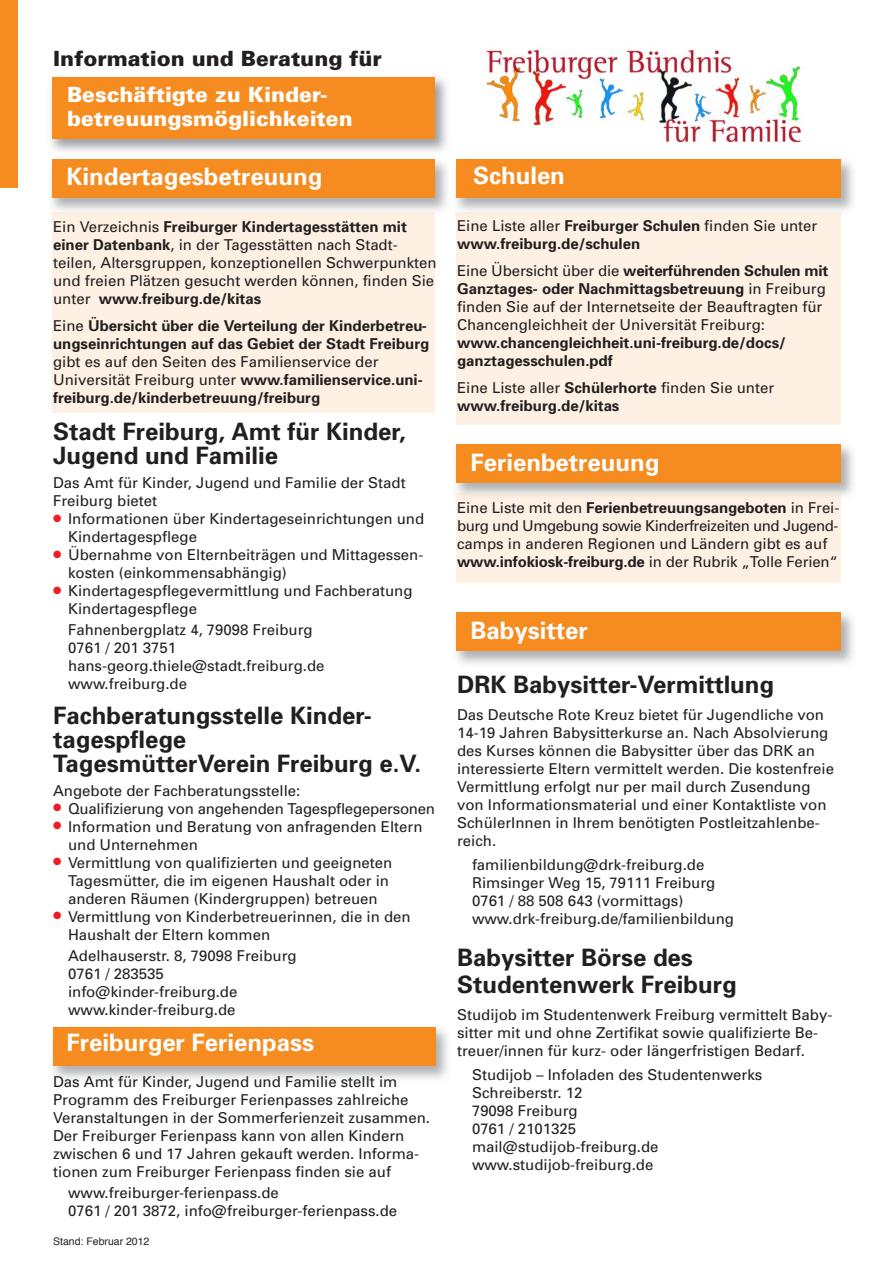
<style>
.page{position:relative;width:893px;height:1263px;background:#fff}
.page>*{position:absolute;margin:0;border:0;box-sizing:border-box;transform-origin:0 0}
.t1{font:700 24px/24px "Univers";color:#231f20}
.t2{font:700 24px "Univers";color:#fff}
.t3{font:900 21px/24px "Univers";color:#fff}
.t4{font:900 21px "Univers";color:#231f20}
.t5{font:15px/18px "Univers";color:#231f20}
.t6{font:700 15px/18px "Univers";color:#231f20}
.t7{font:15px/18px "Univers";letter-spacing:-.03em;color:#231f20}
.t8{font:10.5px "Helvetica";color:#231f20}
.s1{font-weight:700}
.s2{font-weight:400}
.s3{color:#ee1d23}
</style>
<div class="page">
<div style="left:456px;top:213px;width:385px;height:212px;background:#fef1e3"></div>
<div style="left:456px;top:493px;width:385px;height:89px;background:#fef1e3"></div>
<div style="left:52px;top:213px;width:383px;height:199px;background:#fef1e3"></div>
<img style="left:51px;top:77px;width:396px;height:75px">
<div style="left:52px;top:77px;width:383px;height:62px;background:#f68b1f"></div>
<img style="left:51px;top:161px;width:396px;height:56px">
<img style="left:52px;top:213px;width:383px;height:4px">
<div style="left:52px;top:159px;width:383px;height:38px;background:#f68b1f"></div>
<img style="left:455px;top:161px;width:398px;height:56px">
<img style="left:456px;top:213px;width:385px;height:4px">
<div style="left:456px;top:159px;width:385px;height:38px;background:#f68b1f"></div>
<img style="left:455px;top:446px;width:398px;height:56px">
<img style="left:456px;top:493px;width:385px;height:9px">
<div style="left:456px;top:444px;width:385px;height:38px;background:#f68b1f"></div>
<img style="left:53px;top:1029px;width:395px;height:50px">
<div style="left:53px;top:1027px;width:383px;height:38px;background:#f68b1f"></div>
<img style="left:456px;top:614px;width:397px;height:50px">
<div style="left:456px;top:612px;width:385px;height:38px;background:#f68b1f"></div>
<div style="left:0;top:0;width:17px;height:187px;background:#f68b1f"></div>
<img style="left:486px;top:49px;width:316px;height:94px">
<h2 class="t4" style="left:53px;top:51px;width:330px">Information und Beratung für</h2>
<h2 class="t3" style="left:67px;top:85px;width:287px">Beschäftigte zu Kinder&shy;betreuungsmöglichkeiten</h2>
<h1 class="t2" style="left:66px;top:168px;width:257px">Kindertagesbetreuung</h1>
<p class="t5" style="left:53px;top:219px;width:385px">Ein Verzeichnis <span class="s1">Freiburger Kindertagesstätten mit einer Datenbank</span>, in der Tagesstätten nach Stadt&shy;teilen, Altersgruppen, konzeptionellen Schwerpunkten und freien Plätzen gesucht werden können, finden Sie unter <span class="s1">www.freiburg.de/kitas</span></p>
<p class="t6" style="left:53px;top:318px;width:378px"><span class="s2">Eine</span> Übersicht über die Verteilung der Kinderbetreu&shy;ungseinrichtungen auf das Gebiet der Stadt Freiburg</p>
<p class="t5" style="left:53px;top:354px;width:371px">gibt es auf den Seiten des Familienservice der<br>Universität Freiburg unter <span class="s1">www.familienservice.uni&shy;freiburg.de/kinderbetreuung/freiburg</span></p>
<h1 class="t1" style="left:53px;top:422px;width:354px">Stadt Freiburg, Amt für Kinder,<br>Jugend und Familie</h1>
<p class="t5" style="left:53px;top:475px;width:354px">Das Amt für Kinder, Jugend und Familie der Stadt<br>Freiburg bietet</p>
<p class="t5" style="left:68px;top:511px;width:358px;text-indent:-15px"><span class="s3">●</span> Informationen über Kindertageseinrichtungen und<br>Kindertagespflege</p>
<p class="t5" style="left:68px;top:547px;width:357px;text-indent:-15px"><span class="s3">●</span> Übernahme von Elternbeiträgen und Mittagessen&shy;kosten (einkommensabhängig)</p>
<p class="t5" style="left:68px;top:583px;width:346px;text-indent:-15px"><span class="s3">●</span> Kindertagespflegevermittlung und Fachberatung<br>Kindertagespflege</p>
<p class="t5" style="left:68px;top:622px;width:258px">Fahnenbergplatz 4, 79098 Freiburg<br>0761 / 201 3751 hans-georg.thiele@stadt.freiburg.de www.freiburg.de</p>
<h1 class="t1" style="left:53px;top:705px;width:370px">Fachberatungsstelle Kinder&shy;tagespflege<br>TagesmütterVerein Freiburg e.V.</h1>
<p class="t5" style="left:53px;top:783px;width:249px">Angebote der Fachberatungsstelle:</p>
<p class="t5" style="left:53px;top:801px;width:383px"><span class="s3">●</span> Qualifizierung von angehenden Tagespflegepersonen</p>
<p class="t5" style="left:68px;top:819px;width:356px;text-indent:-15px"><span class="s3">●</span> Information und Beratung von anfragenden Eltern und Unternehmen</p>
<p class="t5" style="left:68px;top:855px;width:326px;text-indent:-15px"><span class="s3">●</span> Vermittlung von qualifizierten und geeigneten<br>Tagesmütter, die im eigenen Haushalt oder in anderen Räumen (Kindergruppen) betreuen</p>
<p class="t5" style="left:68px;top:909px;width:344px;text-indent:-15px"><span class="s3">●</span> Vermittlung von Kinderbetreuerinnen, die in den<br>Haushalt der Eltern kommen</p>
<p class="t5" style="left:68px;top:948px;width:230px">Adelhauserstr. 8, 79098 Freiburg<br>0761 / 283535 info@kinder-freiburg.de www.kinder-freiburg.de</p>
<h1 class="t2" style="left:66px;top:1033px;width:249px">Freiburger Ferienpass</h1>
<p class="t5" style="left:53px;top:1074px;width:378px">Das Amt für Kinder, Jugend und Familie stellt im Programm des Freiburger Ferienpasses zahlreiche Veranstaltungen in der Sommerferienzeit zusammen.<br>Der Freiburger Ferienpass kann von allen Kindern zwischen 6 und 17 Jahren gekauft werden. Informa&shy;tionen zum Freiburger Ferienpass finden sie auf</p>
<p class="t5" style="left:68px;top:1185px;width:331px">www.freiburger-ferienpass.de<br>0761 / 201 3872, info@freiburger-ferienpass.de</p>
<p class="t8" style="left:53px;top:1237px;width:98px">Stand: Februar 2012</p>
<h1 class="t2" style="left:473px;top:167px;width:93px">Schulen</h1>
<p class="t6" style="left:457px;top:218px;width:362px"><span class="s2">Eine Liste aller</span> Freiburger Schulen <span class="s2">finden Sie unter </span>www.freiburg.de/schulen</p>
<p class="t5" style="left:457px;top:263px;width:373px">Eine Übersicht über die <span class="s1">weiterführenden Schulen mit Ganztages- oder Nachmittagsbetreuung</span> in Freiburg finden Sie auf der Internetseite der Beauftragten für Chancengleichheit der Universität Freiburg:</p>
<p class="t6" style="left:457px;top:335px;width:330px">www.chancengleichheit.uni-freiburg.de/docs/ ganztagesschulen.pdf</p>
<p class="t6" style="left:457px;top:380px;width:319px"><span class="s2">Eine Liste aller</span> Schülerhorte <span class="s2">finden Sie unter </span>www.freiburg.de/kitas</p>
<h1 class="t2" style="left:470px;top:454px;width:191px">Ferienbetreuung</h1>
<p class="t7" style="left:457px;top:500px;width:384px">Eine Liste mit den <span class="s1">Ferienbetreuungsangeboten</span> in Frei&shy;burg und Umgebung sowie Kinderfreizeiten und Jugend&shy;camps in anderen Regionen und Ländern gibt es auf <span class="s1">www.infokiosk-freiburg.de</span> in der Rubrik „Tolle Ferien“</p>
<h1 class="t2" style="left:470px;top:622px;width:119px">Babysitter</h1>
<h1 class="t1" style="left:457px;top:675px;width:319px">DRK Babysitter-Vermittlung</h1>
<p class="t5" style="left:457px;top:707px;width:378px">Das Deutsche Rote Kreuz bietet für Jugendliche von 14-19 Jahren Babysitterkurse an. Nach Absolvierung des Kurses können die Babysitter über das DRK an interessierte Eltern vermittelt werden. Die kostenfreie Vermittlung erfolgt nur per mail durch Zusendung von Informationsmaterial und einer Kontaktliste von SchülerInnen in Ihrem benötigten Postleitzahlenbe&shy;reich.</p>
<p class="t5" style="left:472px;top:857px;width:264px">familienbildung@drk-freiburg.de Rimsinger Weg 15, 79111 Freiburg 0761 / 88 508 643 (vormittags) www.drk-freiburg.de/familienbildung</p>
<h1 class="t1" style="left:457px;top:946px;width:281px;line-height:27px">Babysitter Börse des<br>Studentenwerk Freiburg</h1>
<p class="t5" style="left:457px;top:1007px;width:377px">Studijob im Studentenwerk Freiburg vermittelt Baby&shy;sitter mit und ohne Zertifikat sowie qualifizierte Be&shy;treuer/innen für kurz- oder längerfristigen Bedarf.</p>
<p class="t5" style="left:472px;top:1067px;width:292px">Studijob – Infoladen des Studentenwerks<br>Schreiberstr. 12<br>79098 Freiburg<br>0761 / 2101325 mail@studijob-freiburg.de www.studijob-freiburg.de</p>
</div>
